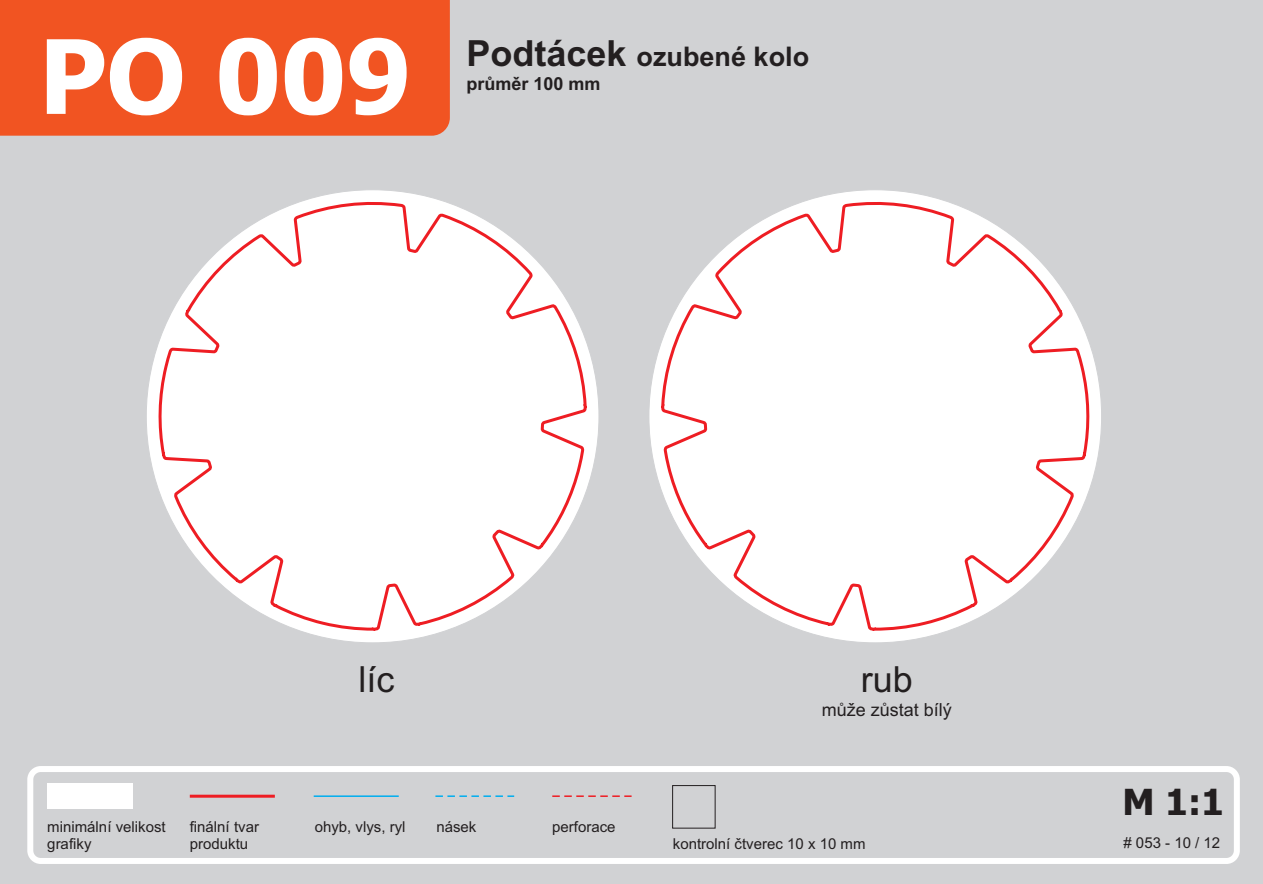
<style>
.page{position:relative;width:1263px;height:884px;background:#fff}
.page>*{position:absolute;margin:0;border:0;box-sizing:border-box;transform-origin:0 0}
.t1{font:700 102.6px "Tahoma";color:#fff}
.t2{font:36px "Arial";color:#231f20}
.t3{font:700 36px "Tahoma";color:#231f20}
.t4{font:700 27px "Arial";color:#231f20}
.t5{font:18px "Arial";color:#231f20}
.t6{font:700 18px "Arial";color:#231f20}
.t7{font:15px/16.8px "Arial";color:#231f20}
.s1{font-size:36px}
</style>
<div class="page">
<div style="left:0;top:0;width:1263px;height:883px;background:#d1d2d4"></div>
<div style="left:0;top:0;width:450px;height:136px;background:#f15422"></div>
<div style="left:47px;top:783px;width:85px;height:25px;background:#fff"></div>
<hr style="left:190px;top:794px;width:85px;height:3px;background:#ee1d23">
<div style="left:27px;top:765px;width:1213px;height:98px;border:6px solid #fff;border-radius:10px"></div>
<div style="left:672px;top:785px;width:43px;height:42px;border:1px solid #231f20"></div>
<hr style="left:314px;top:795px;width:85px;height:1px;background:#00aeef">
<svg style="left:435px;top:795px;width:79px;height:1px"></svg>
<svg style="left:552px;top:795px;width:80px;height:1px"></svg>
<svg style="left:155px;top:200px;width:433px;height:432px"></svg>
<svg style="left:660px;top:200px;width:432px;height:432px"></svg>
<h1 class="t1" style="left:39px;top:35px;width:374px">PO 009</h1>
<h3 class="t4" style="left:466px;top:47px;width:344px"><span class="s1">Podtácek</span> ozubené kolo</h3>
<p class="t6" style="left:466px;top:77px;width:136px">průměr 100 mm</p>
<h2 class="t2" style="left:358px;top:665px;width:37px">líc</h2>
<h2 class="t2" style="left:861px;top:665px;width:54px">rub</h2>
<p class="t5" style="left:822px;top:702px;width:132px">může zůstat bílý</p>
<h2 class="t3" style="left:1122px;top:787px;width:103px">M 1:1</h2>
<p class="t7" style="left:47px;top:819px;width:120px">minimální velikost grafiky</p>
<p class="t7" style="left:190px;top:819px;width:71px">finální tvar produktu</p>
<p class="t7" style="left:315px;top:819px;width:92px">ohyb, vlys, ryl</p>
<p class="t7" style="left:436px;top:819px;width:42px">násek</p>
<p class="t7" style="left:552px;top:819px;width:65px">perforace</p>
<p class="t7" style="left:673px;top:836px;width:194px">kontrolní čtverec 10 x 10 mm</p>
<p class="t7" style="left:1123px;top:834px;width:98px"># 053 - 10 / 12</p>
</div>
